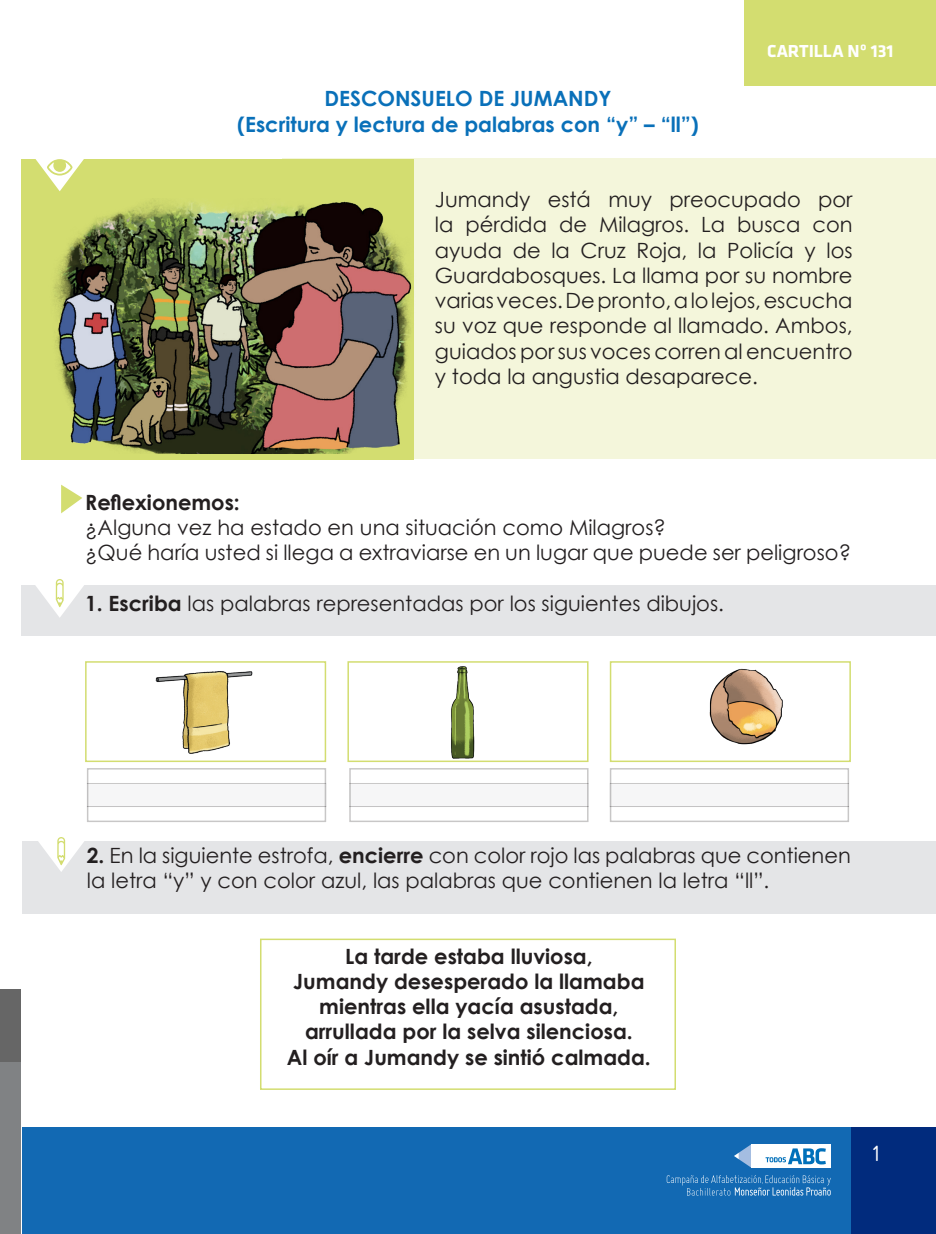
<style>
.page{position:relative;width:936px;height:1234px;background:#fff}
.page>*{position:absolute;margin:0;border:0;box-sizing:border-box;transform-origin:0 0}
.t1{font:24px "Miso";color:#fff}
.t2{font:21px/25.2px "Century Gothic";color:#231f20}
.t3{font:700 21px/25.2px "Century Gothic";color:#231f20;text-align:center}
.t4{font:700 21px/25.2px "Century Gothic";color:#0970b9;text-align:center}
.t5{font:700 18px "Klavika";color:#fff}
.t6{font:300 9.75px "Miso";color:#fff}
.s1{font-weight:700}
</style>
<div class="page">
<div style="left:744px;top:0;width:191px;height:85px;background:#d3dd70"></div>
<div style="left:22px;top:1127px;width:913px;height:106px;background:#1269b3"></div>
<div style="left:851px;top:1127px;width:84px;height:106px;background:#012b7d"></div>
<svg style="left:734px;top:1144px;width:17px;height:23px"></svg>
<div style="left:751px;top:1143px;width:79px;height:24px;background:#fff"></div>
<svg style="left:765px;top:1148px;width:60px;height:16px"></svg>
<svg style="left:666px;top:1175px;width:164px;height:20px"></svg>
<div style="left:282px;top:158px;width:653px;height:300px;background:#f4f6db"></div>
<div style="left:21px;top:159px;width:392px;height:300px;background:#d3dd70"></div>
<svg style="left:35px;top:159px;width:49px;height:14px"></svg>
<div style="left:21px;top:585px;width:914px;height:50px;background:#e4e5e7"></div>
<svg style="left:35px;top:579px;width:49px;height:38px"></svg>
<div style="left:22px;top:840px;width:913px;height:73px;background:#e4e5e7"></div>
<svg style="left:36px;top:837px;width:51px;height:34px"></svg>
<img style="left:46px;top:171px;width:368px;height:282px">
<svg style="left:85px;top:661px;width:242px;height:101px"></svg>
<svg style="left:260px;top:938px;width:416px;height:152px"></svg>
<svg style="left:347px;top:661px;width:242px;height:101px"></svg>
<svg style="left:609px;top:661px;width:242px;height:101px"></svg>
<img style="left:681px;top:661px;width:113px;height:94px">
<img style="left:443px;top:661px;width:38px;height:100px">
<img style="left:141px;top:661px;width:121px;height:99px">
<svg style="left:61px;top:484px;width:21px;height:29px"></svg>
<div style="left:87px;top:783px;width:239px;height:23px;background:#f6f6f7"></div>
<hr style="left:87px;top:806px;width:239px;height:1px;background:#231f20">
<hr style="left:87px;top:783px;width:239px;height:1px;background:#231f20">
<div style="left:349px;top:783px;width:239px;height:23px;background:#f6f6f7"></div>
<hr style="left:349px;top:806px;width:239px;height:1px;background:#231f20">
<hr style="left:349px;top:783px;width:239px;height:1px;background:#231f20">
<div style="left:609px;top:783px;width:240px;height:23px;background:#f6f6f7"></div>
<hr style="left:609px;top:806px;width:240px;height:1px;background:#231f20">
<hr style="left:609px;top:783px;width:240px;height:1px;background:#231f20">
<div style="left:0;top:996px;width:21px;height:236px;background:#808284"></div>
<div style="left:0;top:988px;width:21px;height:73px;background:#666"></div>
<p class="t4" style="left:237px;top:85px;width:463px">DESCONSUELO DE JUMANDY<br>(Escritura y lectura de palabras con “y” – “ll”)</p>
<p class="t5" style="left:767px;top:42px;width:128px">CARTILLA Nº 131</p>
<p class="t2" style="left:435px;top:187px;width:419px;text-align:justify">Jumandy está muy preocupado por la pérdida de Milagros. La busca con ayuda de la Cruz Roja, la Policía y los Guardabosques. La llama por su nombre varias veces. De pronto, a lo lejos, escucha su voz que responde al llamado. Ambos, guiados por sus voces corren al encuentro y toda la angustia desaparece.</p>
<p class="t3" style="left:85px;top:488px;width:156px">Reflexionemos:</p>
<p class="t2" style="left:85px;top:514px;width:767px">¿Alguna vez ha estado en una situación como Milagros?<br>¿Qué haría usted si llega a extraviarse en un lugar que puede ser peligroso?</p>
<p class="t2" style="left:85px;top:590px;width:640px"><span class="s1">1. Escriba</span> las palabras representadas por los siguientes dibujos.</p>
<p class="t2" style="left:87px;top:842px;width:765px"><span class="s1">2.</span> En la siguiente estrofa, <span class="s1">encierre</span> con color rojo las palabras que contienen la letra “y” y con color azul, las palabras que contienen la letra “ll”.</p>
<p class="t3" style="left:287px;top:942px;width:365px">La tarde estaba lluviosa,<br>Jumandy desesperado la llamaba mientras ella yacía asustada, arrullada por la selva silenciosa.<br>Al oír a Jumandy se sintió calmada.</p>
<p class="t6" style="left:761px;top:1174px;width:3px">,</p>
<p class="t1" style="left:871px;top:1139px;width:11px">1</p>
</div>
